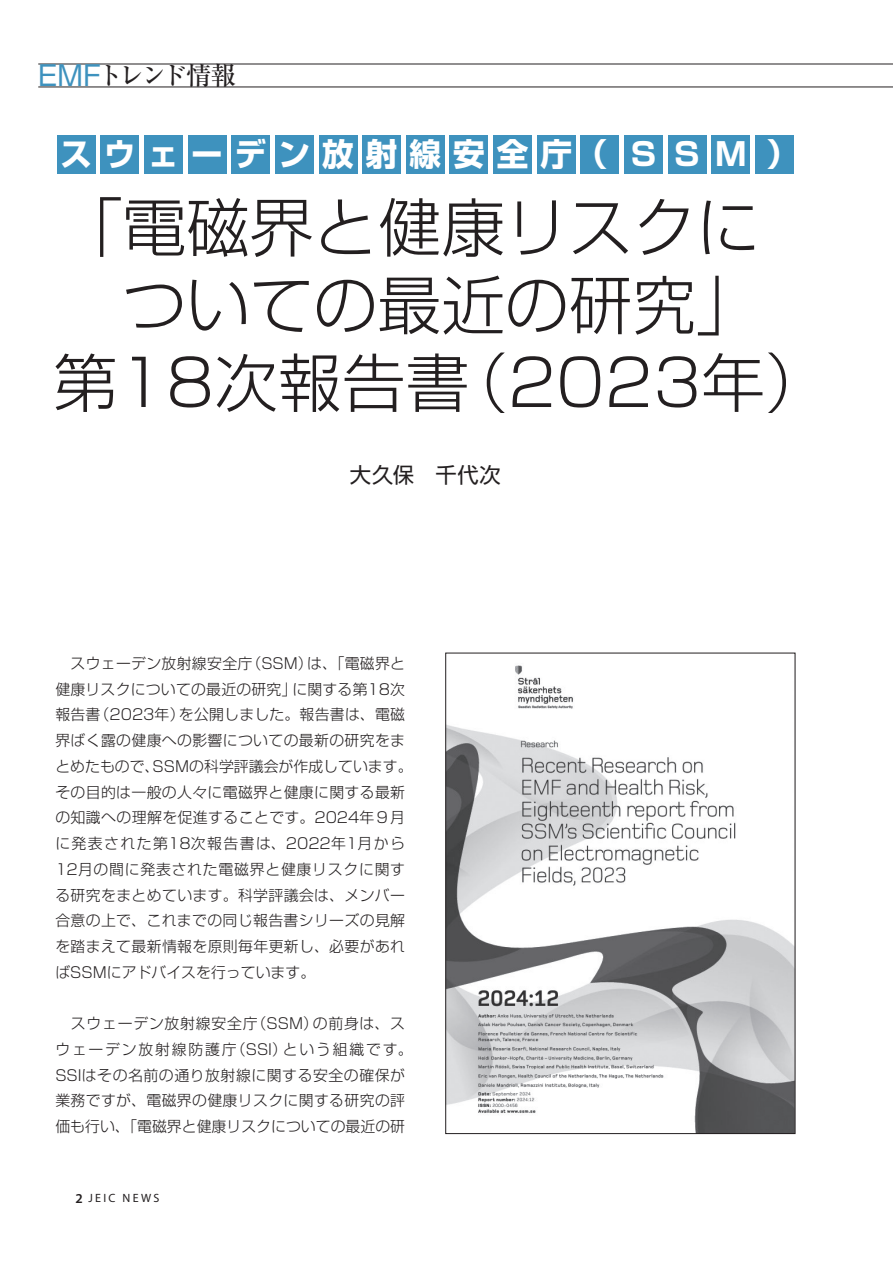
<style>
.page{position:relative;width:893px;height:1263px;background:#fff}
.page>*{position:absolute;margin:0;border:0;box-sizing:border-box;transform-origin:0 0}
.t1{font:300 63.75px "Shin Go Pro";color:#231f20}
.t2{font:700 31.5px "Shin Go Pro";letter-spacing:.385em;color:#fff}
.t3{font:500 25.5px "Ryumin Pro";letter-spacing:-.125em;color:#231f20}
.t4{font:21.3px "Shin Go Pro";letter-spacing:.035em;color:#231f20}
.t5{font:300 14.85px/25.8px "Shin Go Pro";letter-spacing:.025em;color:#231f20}
.t6{font:12px "Myriad Pro";letter-spacing:.19em;color:#231f20}
.s1{font-family:"Shin Go Pro";font-weight:400;font-size:27.6px;color:#3e92be}
.s2{font-weight:600;font-size:13.65px}
</style>
<div class="page">
<hr style="left:38px;top:64px;width:855px;height:1px;background:#231f20">
<hr style="left:38px;top:87px;width:855px;height:1px;background:#231f20">
<div style="left:57px;top:135px;width:38px;height:38px;background:#3e92be"></div>
<div style="left:101px;top:135px;width:38px;height:38px;background:#3e92be"></div>
<div style="left:144px;top:135px;width:38px;height:38px;background:#3e92be"></div>
<div style="left:188px;top:135px;width:38px;height:38px;background:#3e92be"></div>
<div style="left:232px;top:135px;width:38px;height:38px;background:#3e92be"></div>
<div style="left:275px;top:135px;width:38px;height:38px;background:#3e92be"></div>
<div style="left:319px;top:135px;width:38px;height:38px;background:#3e92be"></div>
<div style="left:363px;top:135px;width:38px;height:38px;background:#3e92be"></div>
<div style="left:406px;top:135px;width:38px;height:38px;background:#3e92be"></div>
<div style="left:450px;top:135px;width:38px;height:38px;background:#3e92be"></div>
<div style="left:494px;top:135px;width:38px;height:38px;background:#3e92be"></div>
<div style="left:537px;top:135px;width:38px;height:38px;background:#3e92be"></div>
<div style="left:581px;top:135px;width:38px;height:38px;background:#3e92be"></div>
<div style="left:624px;top:135px;width:39px;height:38px;background:#3e92be"></div>
<div style="left:668px;top:135px;width:38px;height:38px;background:#3e92be"></div>
<div style="left:712px;top:135px;width:38px;height:38px;background:#3e92be"></div>
<div style="left:755px;top:135px;width:38px;height:38px;background:#3e92be"></div>
<img style="left:447px;top:665px;width:346px;height:467px">
<h3 class="t3" style="left:38px;top:56px;width:199px"><span class="s1">EMF</span>トレンド情報</h3>
<h2 class="t2" style="left:60px;top:129px;width:739px">スウェーデン放射線安全庁（ S SM ）</h2>
<h1 class="t1" style="left:59px;top:175px;width:703px">「電磁界と健康リスクに</h1>
<h1 class="t1" style="left:122px;top:253px;width:639px">ついての最近の研究」</h1>
<h1 class="t1" style="left:54px;top:330px;width:777px">第18次報告書（2023年）</h1>
<h3 class="t4" style="left:350px;top:457px;width:152px">大久保　千代次</h3>
<p class="t5" style="left:55px;top:648px;width:359px">　スウェーデン放射線安全庁（SSM）は、「電磁界と健康リスクについての最近の研究」に関する第18次報告書（2023年）を公開しました。報告書は、電磁界ばく露の健康への影響についての最新の研究をまとめたもので、SSMの科学評議会が作成しています。その目的は一般の人々に電磁界と健康に関する最新の知識への理解を促進することです。2024年９月に発表された第18次報告書は、2022年1月から<br>12月の間に発表された電磁界と健康リスクに関する研究をまとめています。科学評議会は、メンバー合意の上で、これまでの同じ報告書シリーズの見解を踏まえて最新情報を原則毎年更新し、必要があればSSMにアドバイスを行っています。</p>
<p class="t5" style="left:55px;top:1009px;width:359px">　スウェーデン放射線安全庁（SSM）の前身は、スウェーデン放射線防護庁（SSI）という組織です。<br>SSIはその名前の通り放射線に関する安全の確保が業務ですが、電磁界の健康リスクに関する研究の評価も行い、「電磁界と健康リスクについての最近の研</p>
<p class="t6" style="left:76px;top:1191px;width:85px"><span class="s2">2</span> JEIC NEWS</p>
</div>
